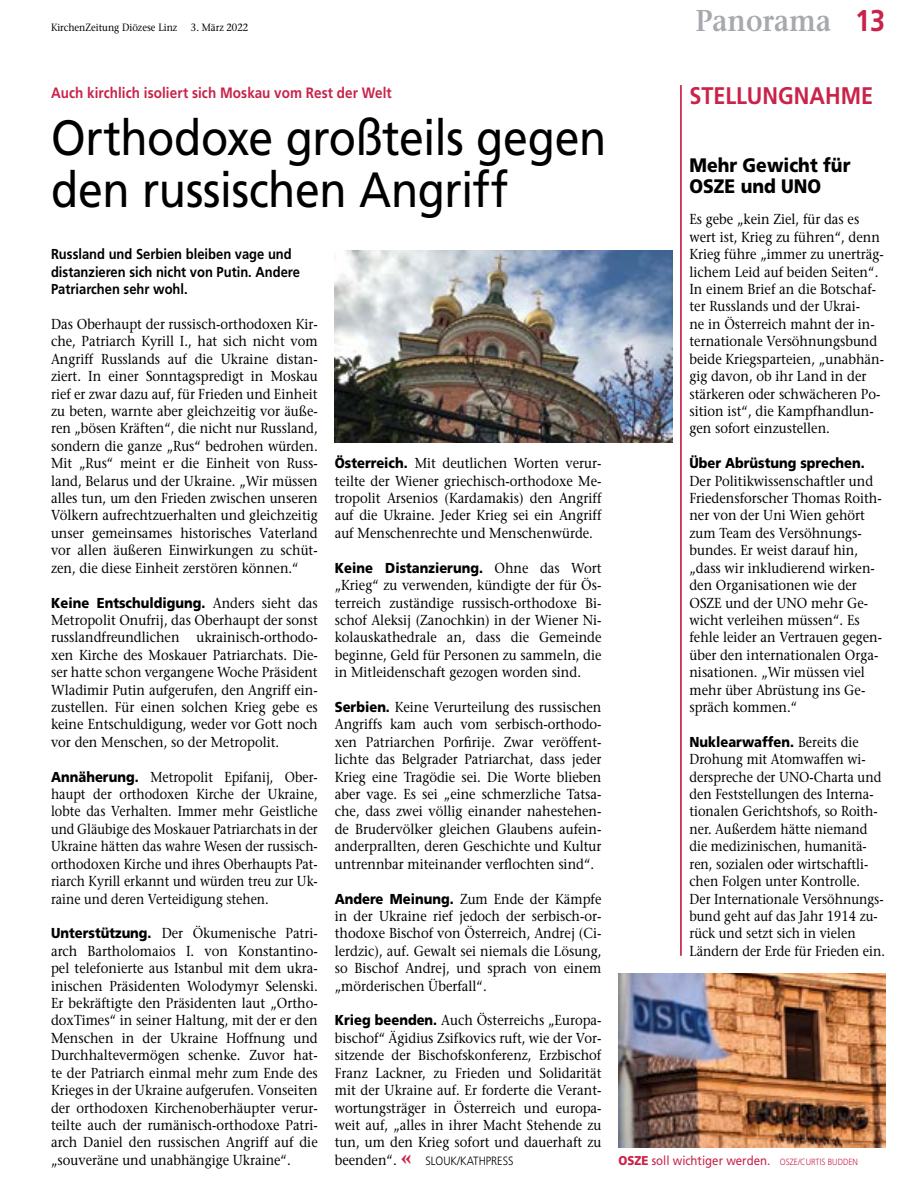
<style>
.page{position:relative;width:898px;height:1183px;background:#fff}
.page>*{position:absolute;margin:0;border:0;box-sizing:border-box;transform-origin:0 0}
.t1{font:49.5px/52.2px "Frutiger LT Std";letter-spacing:-.01em;color:#000;scale:.9 1}
.t2{font:600 30px "Stone Serif Std";color:#a7a9ac;scale:.9 1}
.t3{font:700 24px "Frutiger LT Std";color:#c9234a;scale:.9 1}
.t4{font:900 19.5px/21px "Frutiger LT Std";color:#000;scale:.9 1}
.t5{font:700 15px "Frutiger LT Std";letter-spacing:.005em;color:#c9234a;scale:.9 1}
.t6{font:500 14.4px/17.4px "Stone Serif Std";color:#000;text-align:justify;scale:.9 1}
.t7{font:500 14.4px/17.4px "Stone Serif Std";color:#000;scale:.88 1}
.t8{font:500 14.4px/17.4px "Stone Serif Std";color:#000;text-align:justify;scale:.87 1}
.t9{font:900 14.4px "Frutiger LT Std";color:#000;scale:.9 1}
.t10{font:700 14.4px/17.4px "Frutiger LT Std";color:#000;scale:.9 1}
.t11{font:12.75px "Frutiger LT Std";color:#c9234a;scale:.9 1}
.t12{font:300 12px "Frutiger LT Std";color:#000;scale:.9 1}
.t13{font:500 10.5px "Stone Serif Std";color:#000;scale:.9 1}
.s1{font-family:"Frutiger LT Std";font-weight:700;color:#c9234a}
.s2{font-family:"Stone Serif Std";font-weight:500}
.s3{font-family:"Frutiger LT Std";font-weight:900}
.s4{font-family:"Stone Serif Std";font-weight:500;font-size:14.4px}
.s5{font-family:"Stone Serif Std";font-weight:700;font-size:24px;color:#c9234a}
.s6{font-weight:900}
.s7{font-weight:300;font-size:9px}
</style>
<div class="page">
<hr style="left:679px;top:85px;width:2px;height:870px;background:#c9234a">
<img style="left:334px;top:250px;width:338px;height:192px">
<img style="left:618px;top:973px;width:266px;height:173px">
<p class="t13" style="left:51px;top:21px;width:142px">KirchenZeitung Diözese Linz</p>
<p class="t13" style="left:191px;top:21px;width:65px">3. März 2022</p>
<h2 class="t2" style="left:695px;top:3px;width:212px">Panorama <span class="s1">13</span></h2>
<p class="t5" style="left:51px;top:84px;width:380px">Auch kirchlich isoliert sich Moskau vom Rest der Welt</p>
<h1 class="t1" style="left:51px;top:112px;width:618px">Orthodoxe großteils gegen den russischen Angriff</h1>
<p class="t10" style="left:51px;top:245px;width:278px">Russland und Serbien bleiben vage und distanzieren sich nicht von Putin. Andere<br>Patriarchen sehr wohl.</p>
<p class="t6" style="left:51px;top:315px;width:298px">Das Oberhaupt der russisch-orthodoxen Kir&shy;che, Patriarch Kyrill I., hat sich nicht vom Angriff Russlands auf die Ukraine distan&shy;ziert. In einer Sonntagspredigt in Moskau rief er zwar dazu auf, für Frieden und Einheit zu beten, warnte aber gleichzeitig vor äuße&shy;ren „bösen Kräften“, die nicht nur Russland, sondern die ganze „Rus“ bedrohen würden.<br>Mit „Rus“ meint er die Einheit von Russ&shy;land, Belarus und der Ukraine. „Wir müssen alles tun, um den Frieden zwischen unseren Völkern aufrechtzuerhalten und gleichzeitig unser gemeinsames historisches Vaterland vor allen äußeren Einwirkungen zu schüt&shy;zen, die diese Einheit zerstören können.“</p>
<p class="t9" style="left:51px;top:593px;width:298px">Keine Entschuldigung. <span class="s2">Anders sieht das</span></p>
<p class="t6" style="left:51px;top:611px;width:298px">Metropolit Onufrij, das Oberhaupt der sonst russlandfreundlichen ukrainisch-orthodo&shy;xen Kirche des Moskauer Patriarchats. Die&shy;ser hatte schon vergangene Woche Präsident Wladimir Putin aufgerufen, den Angriff ein&shy;zustellen. Für einen solchen Krieg gebe es keine Entschuldigung, weder vor Gott noch vor den Menschen, so der Metropolit.</p>
<p class="t8" style="left:51px;top:767px;width:308px"><span class="s3">Annäherung.</span> Metropolit Epifanij, Ober&shy;haupt der orthodoxen Kirche der Ukraine, lobte das Verhalten. Immer mehr Geistliche und Gläubige des Moskauer Patriarchats in der Ukraine hätten das wahre Wesen der russisch&shy;orthodoxen Kirche und ihres Oberhaupts Pat&shy;riarch Kyrill erkannt und würden treu zur Uk&shy;raine und deren Verteidigung stehen.</p>
<p class="t6" style="left:51px;top:924px;width:298px"><span class="s3">Unterstützung.</span> Der Ökumenische Patri&shy;arch Bartholomaios I. von Konstantino&shy;pel telefonierte aus Istanbul mit dem ukra&shy;inischen Präsidenten Wolodymyr Selenski.<br>Er bekräftigte den Präsidenten laut „Ortho&shy;doxTimes“ in seiner Haltung, mit der er den Menschen in der Ukraine Hoffnung und Durchhaltevermögen schenke. Zuvor hat&shy;te der Patriarch einmal mehr zum Ende des Krieges in der Ukraine aufgerufen. Vonseiten der orthodoxen Kirchenoberhäupter verur&shy;teilte auch der rumänisch-orthodoxe Patri&shy;arch Daniel den russischen Angriff auf die „souveräne und unabhängige Ukraine“.</p>
<h3 class="t3" style="left:689px;top:81px;width:205px">STELLUNGNAHME</h3>
<h3 class="t4" style="left:689px;top:155px;width:180px">Mehr Gewicht für<br>OSZE und UNO</h3>
<p class="t6" style="left:689px;top:211px;width:218px;text-align:left">Es gebe „kein Ziel, für das es wert ist, Krieg zu führen“, denn<br>Krieg führe „immer zu unerträg&shy;lichem Leid auf beiden Seiten“.<br>In einem Brief an die Botschaf&shy;ter Russlands und der Ukrai-<br>ne in Österreich mahnt der in&shy;ternationale Versöhnungsbund beide Kriegsparteien, „unabhän&shy;gig davon, ob ihr Land in der stärkeren oder schwächeren Po&shy;sition ist“, die Kampfhandlun&shy;gen sofort einzustellen.</p>
<p class="t9" style="left:689px;top:454px;width:196px">Über Abrüstung sprechen.</p>
<p class="t6" style="left:689px;top:472px;width:215px;text-align:left">Der Politikwissenschaftler und<br>Friedensforscher Thomas Roith&shy;ner von der Uni Wien gehört zum Team des Versöhnungs&shy;bundes. Er weist darauf hin, „dass wir inkludierend wirken&shy;den Organisationen wie der<br>OSZE und der UNO mehr Ge&shy;wicht verleihen müssen“. Es fehle leider an Vertrauen gegen&shy;über den internationalen Orga&shy;nisationen. „Wir müssen viel mehr über Abrüstung ins Ge&shy;spräch kommen.“</p>
<p class="t9" style="left:689px;top:733px;width:189px">Nuklearwaffen. <span class="s2">Bereits die</span></p>
<p class="t7" style="left:689px;top:750px;width:224px">Drohung mit Atomwaffen wi&shy;derspreche der UNO-Charta und den Feststellungen des Interna&shy;tionalen Gerichtshofs, so Roith&shy;ner. Außerdem hätte niemand die medizinischen, humanitä&shy;ren, sozialen oder wirtschaftli&shy;chen Folgen unter Kontrolle.<br>Der Internationale Versöhnungs&shy;bund geht auf das Jahr 1914 zu&shy;rück und setzt sich in vielen<br>Ländern der Erde für Frieden ein.</p>
<p class="t6" style="left:334px;top:454px;width:298px"><span class="s3">Österreich.</span> Mit deutlichen Worten verur&shy;teilte der Wiener griechisch-orthodoxe Me&shy;tropolit Arsenios (Kardamakis) den Angriff auf die Ukraine. Jeder Krieg sei ein Angriff auf Menschenrechte und Menschenwürde.</p>
<p class="t9" style="left:334px;top:558px;width:298px">Keine Distanzierung. <span class="s2">Ohne das Wort</span></p>
<p class="t6" style="left:334px;top:576px;width:298px">„Krieg“ zu verwenden, kündigte der für Ös&shy;terreich zuständige russisch-orthodoxe Bi&shy;schof Aleksij (Zanochkin) in der Wiener Ni&shy;kolauskathedrale an, dass die Gemeinde beginne, Geld für Personen zu sammeln, die in Mitleidenschaft gezogen worden sind.</p>
<p class="t6" style="left:334px;top:698px;width:298px"><span class="s3">Serbien.</span> Keine Verurteilung des russischen Angriffs kam auch vom serbisch-orthodo&shy;xen Patriarchen Porfirije. Zwar veröffent&shy;lichte das Belgrader Patriarchat, dass jeder Krieg eine Tragödie sei. Die Worte blieben aber vage. Es sei „eine schmerzliche Tatsa&shy;che, dass zwei völlig einander nahestehen&shy;de Brudervölker gleichen Glaubens aufein&shy;anderprallten, deren Geschichte und Kultur untrennbar miteinander verflochten sind“.</p>
<p class="t6" style="left:334px;top:889px;width:298px"><span class="s3">Andere Meinung.</span> Zum Ende der Kämpfe in der Ukraine rief jedoch der serbisch-or&shy;thodoxe Bischof von Österreich, Andrej (Ci&shy;lerdzic), auf. Gewalt sei niemals die Lösung, so Bischof Andrej, und sprach von einem „mörderischen Überfall“.</p>
<p class="t6" style="left:334px;top:1011px;width:298px"><span class="s3">Krieg beenden.</span> Auch Österreichs „Europa&shy;bischof“ Ägidius Zsifkovics ruft, wie der Vor&shy;sitzende der Bischofskonferenz, Erzbischof Franz Lackner, zu Frieden und Solidarität mit der Ukraine auf. Er forderte die Verant&shy;wortungsträger in Österreich und europa&shy;weit auf, „alles in ihrer Macht Stehende zu tun, um den Krieg sofort und dauerhaft zu</p>
<p class="t12" style="left:334px;top:1153px;width:200px"><span class="s4">beenden“.</span> <span class="s5">«</span> SLOUK/KATHPRESS</p>
<p class="t11" style="left:618px;top:1152px;width:267px"><span class="s6">OSZE</span> soll wichtiger werden. <span class="s7">OSZE/CURTIS BUDDEN</span></p>
</div>
